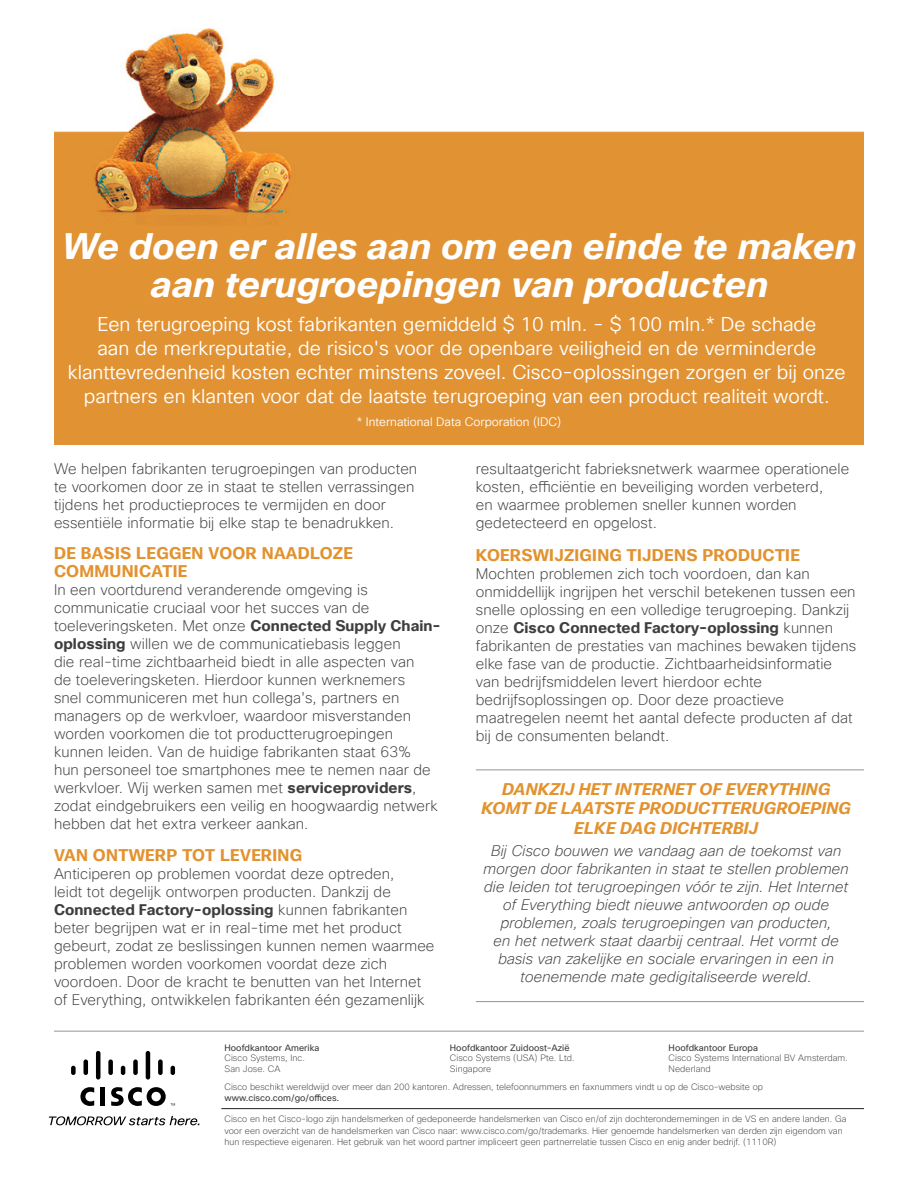
<style>
.page{position:relative;width:918px;height:1188px;background:#fff}
.page>*{position:absolute;margin:0;border:0;box-sizing:border-box;transform-origin:0 0}
.t1{font:italic 700 36px "Cisco Sans TT";letter-spacing:.01em;color:#fff}
.t2{font:19.5px/24px "Cisco Sans TT Light";color:#fff;text-align:center}
.Subtitle{font:700 16.5px/18px "Cisco Sans TT";letter-spacing:.02em;color:#e2922f}
.Subtitle-2{font:italic 700 16.5px/19.5px "Cisco Sans";letter-spacing:.01em;color:#e2922f;text-align:center}
.Main_copy{font:200 15px/18px "Cisco Sans TT";letter-spacing:.005em;color:#3e3e3f}
.Main_copy-2{font:italic 200 15px/18px "Cisco Sans TT";letter-spacing:.005em;color:#3e3e3f;text-align:center}
.t3{font:12px "Cisco Sans TT Light";color:#fff}
.Main_copy-3{font:200 9px/11.2px "Cisco Sans";color:#3e3e3f}
.Main_copy-4{font:9px "Cisco Sans";letter-spacing:.005em;color:#3e3e3f}
.s1{font-weight:700}
.s2{font-weight:400}
</style>
<div class="page">
<img style="left:54px;top:28px;width:810px;height:358px">
<hr style="left:54px;top:1031px;width:810px;height:1px;background:#939598">
<hr style="left:476px;top:770px;width:388px;height:1px;background:#939598">
<hr style="left:476px;top:1001px;width:388px;height:1px;background:#939598">
<div style="left:54px;top:386px;width:810px;height:60px;background:#e19233"></div>
<div style="left:100px;top:1087px;width:5px;height:19px;background:#000"></div>
<svg style="left:80px;top:1087px;width:14px;height:19px"></svg>
<div style="left:71px;top:1066px;width:5px;height:9px;background:#000;border-radius:2px"></div>
<hr style="left:84px;top:1059px;width:4px;height:16px;background:#000;border-radius:2px">
<hr style="left:96px;top:1051px;width:4px;height:29px;background:#000;border-radius:2px">
<div style="left:108px;top:1059px;width:5px;height:16px;background:#000;border-radius:2px"></div>
<svg style="left:121px;top:1066px;width:4px;height:9px"></svg>
<div style="left:133px;top:1059px;width:5px;height:16px;background:#000;border-radius:2px"></div>
<hr style="left:146px;top:1051px;width:4px;height:29px;background:#000;border-radius:2px">
<div style="left:158px;top:1059px;width:5px;height:16px;background:#000;border-radius:2px"></div>
<svg style="left:171px;top:1066px;width:4px;height:9px"></svg>
<svg style="left:49px;top:1116px;width:151px;height:9px"></svg>
<svg style="left:111px;top:1087px;width:64px;height:19px"></svg>
<hr style="left:221px;top:1108px;width:643px;height:1px;background:#231f20">
<p class="t1" style="left:62px;top:223px;width:796px">We doen er alles aan om een einde te maken</p>
<p class="t1" style="left:150px;top:261px;width:619px">aan terugroepingen van producten</p>
<p class="t2" style="left:68px;top:313px;width:779px">Een terugroeping kost fabrikanten gemiddeld $ 10 mln. - $ 100 mln.* De schade<br>aan de merkreputatie, de risico's voor de openbare veiligheid en de verminderde klanttevredenheid kosten echter minstens zoveel. Cisco-oplossingen zorgen er bij onze partners en klanten voor dat de laatste terugroeping van een product realiteit wordt.</p>
<p class="t3" style="left:357px;top:414px;width:206px">* International Data Corporation (IDC)</p>
<p class="Main_copy" style="left:54px;top:460px;width:365px">We helpen fabrikanten terugroepingen van producten te voorkomen door ze in staat te stellen verrassingen tijdens het productieproces te vermijden en door essentiële informatie bij elke stap te benadrukken.</p>
<p class="Subtitle" style="left:54px;top:545px;width:300px">DE BASIS LEGGEN VOOR NAADLOZE<br>COMMUNICATIE</p>
<p class="Main_copy" style="left:54px;top:581px;width:388px">In een voortdurend veranderende omgeving is communicatie cruciaal voor het succes van de toeleveringsketen. Met onze <span class="s1">Connected Supply Chain&shy;oplossing</span> willen we de communicatiebasis leggen<br>die real-time zichtbaarheid biedt in alle aspecten van<br>de toeleveringsketen. Hierdoor kunnen werknemers<br>snel communiceren met hun collega's, partners en managers op de werkvloer, waardoor misverstanden worden voorkomen die tot productterugroepingen kunnen leiden. Van de huidige fabrikanten staat 63%<br>hun personeel toe smartphones mee te nemen naar de werkvloer. Wij werken samen met <span class="s1">serviceproviders</span>, zodat eindgebruikers een veilig en hoogwaardig netwerk hebben dat het extra verkeer aankan.</p>
<p class="Subtitle" style="left:54px;top:846px;width:250px">VAN ONTWERP TOT LEVERING</p>
<p class="Main_copy" style="left:54px;top:865px;width:382px">Anticiperen op problemen voordat deze optreden,<br>leidt tot degelijk ontworpen producten. Dankzij de <span class="s1">Connected Factory-oplossing</span> kunnen fabrikanten beter begrijpen wat er in real-time met het product gebeurt, zodat ze beslissingen kunnen nemen waarmee problemen worden voorkomen voordat deze zich voordoen. Door de kracht te benutten van het Internet of Everything, ontwikkelen fabrikanten één gezamenlijk</p>
<p class="Main_copy" style="left:476px;top:460px;width:375px">resultaatgericht fabrieksnetwerk waarmee operationele kosten, efficiëntie en beveiliging worden verbeterd,<br>en waarmee problemen sneller kunnen worden gedetecteerd en opgelost.</p>
<p class="Subtitle" style="left:476px;top:547px;width:326px">KOERSWIJZIGING TIJDENS PRODUCTIE</p>
<p class="Main_copy" style="left:476px;top:565px;width:382px">Mochten problemen zich toch voordoen, dan kan onmiddellijk ingrijpen het verschil betekenen tussen een snelle oplossing en een volledige terugroeping. Dankzij onze <span class="s1">Cisco Connected Factory-oplossing</span> kunnen fabrikanten de prestaties van machines bewaken tijdens elke fase van de productie. Zichtbaarheidsinformatie van bedrijfsmiddelen levert hierdoor echte bedrijfsoplossingen op. Door deze proactieve maatregelen neemt het aantal defecte producten af dat bij de consumenten belandt.</p>
<p class="Subtitle-2" style="left:481px;top:780px;width:371px">DANKZIJ HET INTERNET OF EVERYTHING<br>KOMT DE LAATSTE PRODUCTTERUGROEPING<br>ELKE DAG DICHTERBIJ</p>
<p class="Main_copy-2" style="left:483px;top:842px;width:367px">Bij Cisco bouwen we vandaag aan de toekomst van morgen door fabrikanten in staat te stellen problemen die leiden tot terugroepingen vóór te zijn. Het Internet of Everything biedt nieuwe antwoorden op oude problemen, zoals terugroepingen van producten,<br>en het netwerk staat daarbij centraal. Het vormt de basis van zakelijke en sociale ervaringen in een in toenemende mate gedigitaliseerde wereld.</p>
<p class="Main_copy-4" style="left:225px;top:1042px;width:96px">Hoofdkantoor Amerika</p>
<p class="Main_copy-3" style="left:225px;top:1052px;width:82px">Cisco Systems, Inc.</p>
<p class="Main_copy-3" style="left:225px;top:1063px;width:57px">San Jose. CA</p>
<p class="Main_copy-3" style="left:225px;top:1081px;width:540px;line-height:10.8px">Cisco beschikt wereldwijd over meer dan 200 kantoren. Adressen, telefoonnummers en faxnummers vindt u op de Cisco-website op <span class="s2">www.cisco.com/go/offices.</span></p>
<p class="Main_copy-3" style="left:225px;top:1114px;width:623px">Cisco en het Cisco-logo zijn handelsmerken of gedeponeerde handelsmerken van Cisco en/of zijn dochterondernemingen in de VS en andere landen. Ga voor een overzicht van de handelsmerken van Cisco naar: www.cisco.com/go/trademarks. Hier genoemde handelsmerken van derden zijn eigendom van hun respectieve eigenaren. Het gebruik van het woord partner impliceert geen partnerrelatie tussen Cisco en enig ander bedrijf. (1110R)</p>
<p class="Main_copy-4" style="left:450px;top:1042px;width:121px">Hoofdkantoor Zuidoost-Azië</p>
<p class="Main_copy-3" style="left:450px;top:1052px;width:126px">Cisco Systems (USA) Pte. Ltd.</p>
<p class="Main_copy-3" style="left:450px;top:1063px;width:43px">Singapore</p>
<p class="Main_copy-4" style="left:669px;top:1042px;width:91px">Hoofdkantoor Europa</p>
<p class="Main_copy-3" style="left:669px;top:1052px;width:181px">Cisco Systems International BV Amsterdam.</p>
<p class="Main_copy-3" style="left:669px;top:1063px;width:44px">Nederland</p>
</div>
